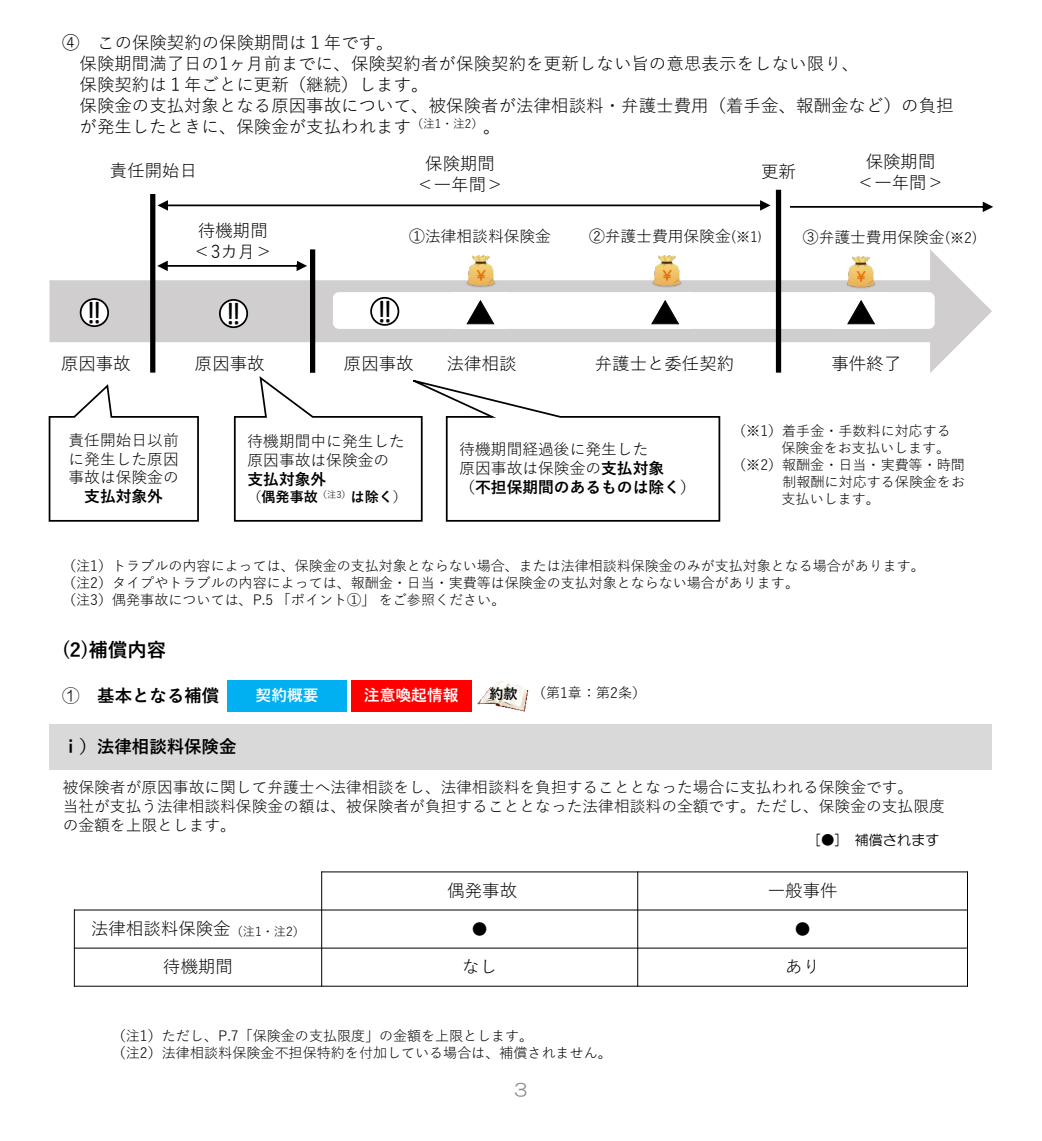
<style>
.page{position:relative;width:1042px;height:1141px;background:#fff}
.page>*{position:absolute;margin:0;border:0;box-sizing:border-box;transform-origin:0 0}
.t1{font:31.5px "HG Maru Gothic MPRO";color:#000}
.t2{font:31.5px "Calibri";color:#000}
.t3{font:700 19.25px "Yu Gothic";color:#000}
.t4{font:17.5px/21px "Yu Gothic";color:#000}
.t5{font:700 17.5px "Yu Gothic";color:#000}
.t6{font:17.5px "HG Maru Gothic MPRO";color:#898989}
.t7{font:15.75px/18.9px "Yu Gothic";color:#000}
.t8{font:700 15.75px "Yu Gothic";color:#000}
.t9{font:700 15.75px "Yu Gothic";color:#fff}
.t10{font:14px/16.8px "Yu Gothic";color:#000}
.t11{font:700 14px "Yu Gothic";color:#000}
.t12{font:14px "HG Maru Gothic MPRO";color:#000}
.s1{font-size:14px}
.s2{font-family:"HG Maru Gothic MPRO";font-size:14px}
.s3{font-weight:400}
.s4{font-weight:700}
.s5{font-family:"HG Maru Gothic MPRO";font-weight:400}
.s6{font-size:12.25px}
</style>
<div class="page">
<svg style="left:50px;top:249px;width:942px;height:124px"></svg>
<div style="left:150px;top:190px;width:5px;height:183px;background:#000"></div>
<div style="left:310px;top:249px;width:5px;height:124px;background:#000"></div>
<svg style="left:157px;top:200px;width:613px;height:11px"></svg>
<div style="left:53px;top:150px;width:201px;height:43px;background:#fff"></div>
<svg style="left:157px;top:261px;width:150px;height:10px"></svg>
<div style="left:169px;top:220px;width:127px;height:43px;background:#fff"></div>
<svg style="left:790px;top:202px;width:203px;height:10px"></svg>
<div style="left:333px;top:292px;width:601px;height:37px;background:#fff;border-radius:6px"></div>
<div style="left:776px;top:190px;width:5px;height:183px;background:#000"></div>
<svg style="left:466px;top:300px;width:29px;height:25px"></svg>
<svg style="left:651px;top:300px;width:28px;height:25px"></svg>
<svg style="left:847px;top:300px;width:28px;height:25px"></svg>
<img style="left:460px;top:250px;width:42px;height:42px">
<img style="left:645px;top:250px;width:42px;height:42px">
<img style="left:840px;top:251px;width:42px;height:41px">
<div style="left:173px;top:353px;width:113px;height:23px;background:#fff"></div>
<div style="left:322px;top:353px;width:113px;height:23px;background:#fff"></div>
<div style="left:425px;top:353px;width:113px;height:23px;background:#fff"></div>
<div style="left:574px;top:345px;width:181px;height:39px;background:#fff"></div>
<div style="left:809px;top:353px;width:113px;height:23px;background:#fff"></div>
<svg style="left:48px;top:384px;width:151px;height:138px"></svg>
<svg style="left:233px;top:376px;width:163px;height:146px"></svg>
<svg style="left:396px;top:379px;width:325px;height:143px"></svg>
<div style="left:81px;top:299px;width:27px;height:27px;background:#fff;border-radius:50%"></div>
<div style="left:80px;top:298px;width:29px;height:29px;border:2px solid #000;border-radius:50%"></div>
<div style="left:220px;top:300px;width:27px;height:27px;background:#fff;border-radius:50%"></div>
<div style="left:219px;top:299px;width:29px;height:29px;border:2px solid #000;border-radius:50%"></div>
<div style="left:370px;top:297px;width:29px;height:29px;border:2px solid #000;border-radius:50%"></div>
<div style="left:227px;top:680px;width:120px;height:32px;background:#00b0f0"></div>
<div style="left:351px;top:680px;width:120px;height:32px;background:#f00"></div>
<div style="left:50px;top:724px;width:942px;height:46px;background:#d9d9d9"></div>
<hr style="left:321px;top:871px;width:1px;height:116px;background:#000">
<hr style="left:637px;top:871px;width:1px;height:116px;background:#000">
<hr style="left:74px;top:910px;width:894px;height:1px;background:#000">
<hr style="left:74px;top:948px;width:894px;height:1px;background:#000">
<hr style="left:74px;top:910px;width:1px;height:77px;background:#000">
<hr style="left:967px;top:871px;width:1px;height:116px;background:#000">
<hr style="left:321px;top:871px;width:647px;height:1px;background:#000">
<hr style="left:74px;top:986px;width:894px;height:1px;background:#000">
<img style="left:478px;top:681px;width:51px;height:31px">
<p class="t4" style="left:80px;top:30px;width:875px;text-indent:-17px">④ この保険契約の保険期間は１年です。<br>保険期間満了日の1ヶ月前までに、保険契約者が保険契約を更新しない旨の意思表示をしない限り、<br>保険契約は１年ごとに更新（継続）します。<br>保険金の支払対象となる原因事故について、被保険者が法律相談料・弁護士費用（着手金、報酬金など）の負担が発生したときに、保険金が支払われます<sup>（注1・注2）</sup>。</p>
<p class="t4" style="left:110px;top:158px;width:89px">責任開始日</p>
<p class="t4" style="left:425px;top:151px;width:71px">保険期間</p>
<p class="t4" style="left:857px;top:149px;width:89px;text-align:center">保険期間＜一年間＞</p>
<p class="t4" style="left:761px;top:159px;width:36px">更新</p>
<p class="t4" style="left:416px;top:172px;width:89px">＜一年間＞</p>
<p class="t4" style="left:193px;top:218px;width:81px">待機期間＜3カ月＞</p>
<h1 class="t2" style="left:86px;top:291px;width:19px">‼</h1>
<h1 class="t2" style="left:225px;top:292px;width:19px">‼</h1>
<h1 class="t2" style="left:376px;top:290px;width:19px">‼</h1>
<p class="t7" style="left:409px;top:225px;width:143px">①法律相談料保険金</p>
<p class="t7" style="left:803px;top:226px;width:176px">③弁護士費用保険金<span class="s1">(※2)</span></p>
<p class="t7" style="left:589px;top:225px;width:176px">②弁護士費用保険金<span class="s1">(※1</span><span class="s2">)</span></p>
<h1 class="t1" style="left:465px;top:297px;width:33px">▲</h1>
<h1 class="t1" style="left:649px;top:297px;width:33px">▲</h1>
<h1 class="t1" style="left:845px;top:297px;width:33px">▲</h1>
<p class="t4" style="left:61px;top:351px;width:71px">原因事故</p>
<p class="t4" style="left:195px;top:351px;width:71px">原因事故</p>
<p class="t4" style="left:344px;top:351px;width:71px">原因事故</p>
<p class="t4" style="left:447px;top:351px;width:71px">法律相談</p>
<p class="t4" style="left:595px;top:351px;width:141px">弁護士と委任契約</p>
<p class="t4" style="left:831px;top:351px;width:71px">事件終了</p>
<p class="t7" style="left:69px;top:428px;width:112px;text-align:justify">責任開始日以前に発生した原因事故は保険金の</p>
<p class="t8" style="left:84px;top:488px;width:80px">支払対象外</p>
<p class="t7" style="left:247px;top:429px;width:159px">待機期間中に発生した原因事故は保険金の</p>
<p class="t8" style="left:247px;top:470px;width:80px">支払対象外</p>
<p class="t11" style="left:247px;top:489px;width:161px"><span class="s3">（</span>偶発事故<sup>（注3）</sup>は除く<span class="s3">）</span></p>
<p class="t7" style="left:459px;top:438px;width:238px">待機期間経過後に発生した<br>原因事故は保険金の<span class="s4">支払対象<br></span>（<span class="s4">不担保期間のあるものは除く</span>）</p>
<p class="t10" style="left:732px;top:421px;width:220px">（※1）着手金・手数料に対応する</p>
<p class="t10" style="left:781px;top:438px;width:170px">保険金をお支払いします。</p>
<p class="t10" style="left:732px;top:455px;width:234px">（※2）報酬金・日当・実費等・時間</p>
<p class="t10" style="left:782px;top:471px;width:184px">制報酬に対応する保険金をお</p>
<p class="t10" style="left:781px;top:488px;width:100px">支払いします。</p>
<p class="t10" style="left:62px;top:556px;width:864px">（注1）トラブルの内容によっては、保険金の支払対象とならない場合、または法律相談料保険金のみが支払対象となる場合があります。（注2）タイプやトラブルの内容によっては、報酬金・日当・実費等は保険金の支払対象とならない場合があります。<br>（注3）偶発事故については、P.5 「ポイント①」をご参照ください。</p>
<h2 class="t3" style="left:62px;top:639px;width:105px">(2)補償内容</h2>
<p class="t5" style="left:62px;top:686px;width:159px"><span class="s5">①</span> 基本となる補償</p>
<p class="t9" style="left:256px;top:686px;width:64px">契約概要</p>
<p class="t9" style="left:364px;top:686px;width:96px">注意喚起情報</p>
<p class="t10" style="left:532px;top:682px;width:116px">（第1章：第2条）</p>
<p class="t5" style="left:62px;top:736px;width:176px">ⅰ）法律相談料保険金</p>
<p class="t11" style="left:489px;top:685px;width:30px">約款</p>
<p class="t7" style="left:63px;top:776px;width:884px">被保険者が原因事故に関して弁護士へ法律相談をし、法律相談料を負担することとなった場合に支払われる保険金です。<br>当社が支払う法律相談料保険金の額は、被保険者が負担することとなった法律相談料の全額です。ただし、保険金の支払限度の金額を上限とします。</p>
<p class="t12" style="left:815px;top:833px;width:126px">[●] 補償されます</p>
<p class="t4" style="left:447px;top:878px;width:71px">偶発事故</p>
<p class="t4" style="left:768px;top:878px;width:71px">一般事件</p>
<p class="t4" style="left:91px;top:916px;width:215px">法律相談料保険金<span class="s6">（注1・注2）</span></p>
<p class="t7" style="left:472px;top:917px;width:17px">●</p>
<p class="t7" style="left:795px;top:917px;width:17px">●</p>
<p class="t4" style="left:163px;top:954px;width:71px">待機期間</p>
<p class="t4" style="left:462px;top:954px;width:36px">なし</p>
<p class="t4" style="left:785px;top:954px;width:36px">あり</p>
<p class="t10" style="left:112px;top:1026px;width:501px">（注1）ただし、P.7「保険金の支払限度」の金額を上限とします。<br>（注2）法律相談料保険金不担保特約を付加している場合は、補償されません。</p>
<p class="t6" style="left:514px;top:1081px;width:14px">3</p>
</div>
